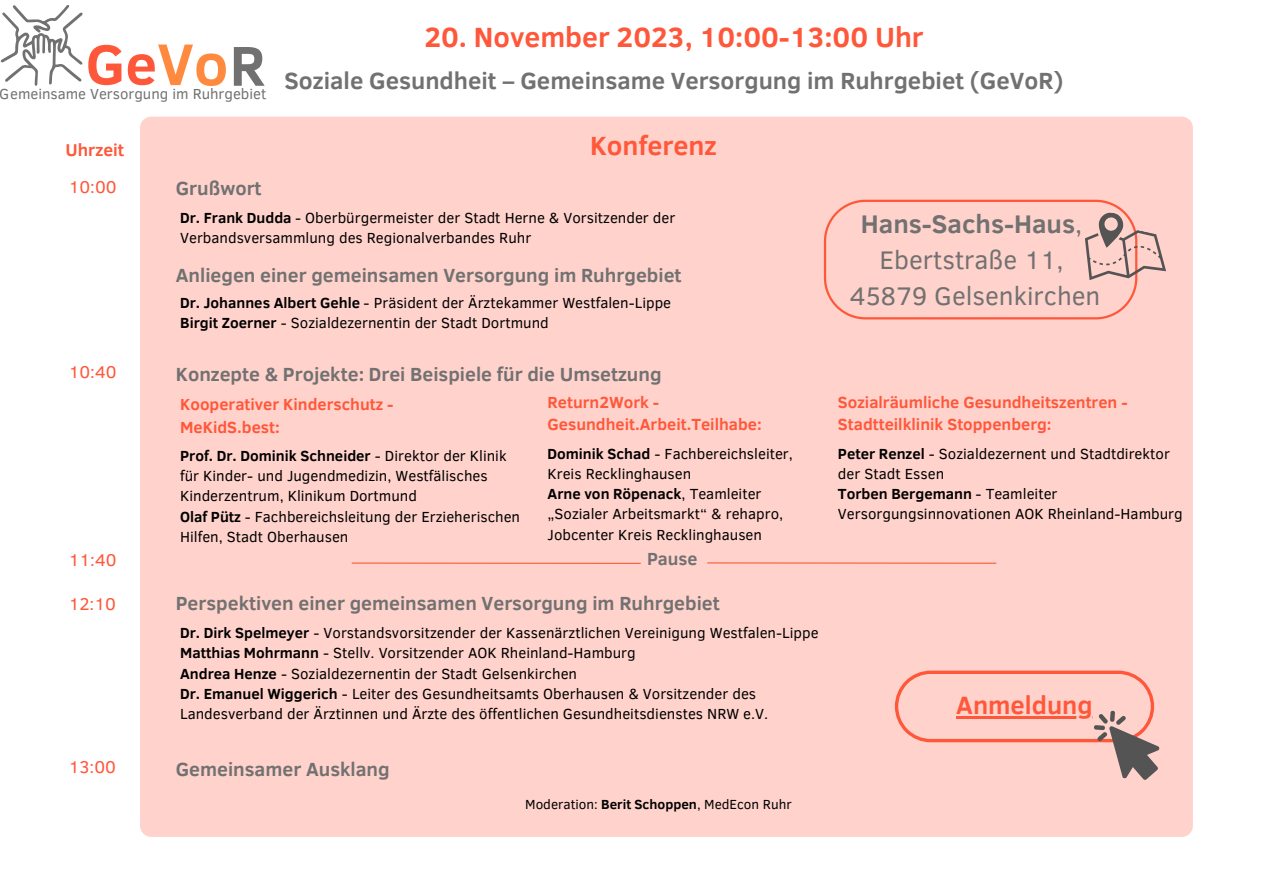
<style>
.page{position:relative;width:1263px;height:894px;background:#fff}
.page>*{position:absolute;margin:0;border:0;box-sizing:border-box;transform-origin:0 0}
.t1{font:700 57.3px "Clear Sans";color:#ff573a}
.t2{font:700 28.5px "Clear Sans";color:#ff573a}
.t3{font:700 27px "Clear Sans";color:#ff573a}
.t4{font:26.1px "Clear Sans";color:#727171}
.t5{font:700 26.1px "Clear Sans";color:#727171}
.t6{font:700 25.65px "Clear Sans";color:#ff573a}
.t7{font:700 24px "Clear Sans";color:#727171}
.t8{font:700 19.5px "Clear Sans";color:#727171}
.t9{font:700 18px "Clear Sans";color:#727171}
.t10{font:17.55px "Clear Sans";color:#ff573a}
.t11{font:700 17.55px "Clear Sans";color:#ff573a}
.t12{font:700 16.5px/22.5px "Clear Sans";color:#ff573a}
.t13{font:15px/20.2px "Clear Sans";color:#000}
.t14{font:14.85px "Clear Sans";color:#727171}
.t15{font:13.5px "Clear Sans";color:#000}
.s1{font-size:60px;color:#ff8a3f}
.s2{color:#727171}
.s3{font-weight:700}
.s4{font-weight:400}
</style>
<div class="page">
<svg style="left:1px;top:5px;width:81px;height:80px"></svg>
<div style="left:140px;top:117px;width:1053px;height:719px;background:#ffd3cc;border-radius:11px"></div>
<hr style="left:707px;top:562px;width:289px;height:1px;background:#ff573a">
<hr style="left:352px;top:562px;width:289px;height:1px;background:#ff573a">
<svg style="left:824px;top:200px;width:342px;height:119px"></svg>
<svg style="left:895px;top:670px;width:265px;height:110px"></svg>
<p class="t1" style="left:86px;top:23px;width:181px">Ge<span class="s1">Vo</span><span class="s2">R</span></p>
<p class="t14" style="left:0;top:83px;width:268px">Gemeinsame Versorgung im Ruhrgebiet</p>
<p class="t11" style="left:66px;top:137px;width:60px">Uhrzeit</p>
<p class="t10" style="left:69px;top:174px;width:49px">10:00</p>
<p class="t8" style="left:176px;top:174px;width:87px">Grußwort</p>
<p class="t2" style="left:424px;top:16px;width:501px">20. November 2023, 10:00-13:00 Uhr</p>
<p class="t7" style="left:285px;top:63px;width:780px">Soziale Gesundheit – Gemeinsame Versorgung im Ruhrgebiet (GeVoR)</p>
<p class="t3" style="left:590px;top:125px;width:128px">Konferenz</p>
<p class="t13" style="left:180px;top:206px;width:497px"><span class="s3">Dr. Frank Dudda</span> - Oberbürgermeister der Stadt Herne &amp; Vorsitzender der<br>Verbandsversammlung des Regionalverbandes Ruhr</p>
<p class="t8" style="left:176px;top:261px;width:507px">Anliegen einer gemeinsamen Versorgung im Ruhrgebiet</p>
<p class="t13" style="left:180px;top:292px;width:492px"><span class="s3">Dr. Johannes Albert Gehle</span> - Präsident der Ärztekammer Westfalen-Lippe</p>
<p class="t13" style="left:180px;top:312px;width:370px"><span class="s3">Birgit Zoerner</span> - Sozialdezernentin der Stadt Dortmund</p>
<p class="t5" style="left:861px;top:204px;width:223px">Hans-Sachs-Haus<span class="s4">,</span></p>
<p class="t4" style="left:879px;top:240px;width:186px">Ebertstraße 11,</p>
<p class="t4" style="left:850px;top:276px;width:252px">45879 Gelsenkirchen</p>
<p class="t10" style="left:69px;top:359px;width:49px">10:40</p>
<p class="t8" style="left:176px;top:360px;width:487px">Konzepte &amp; Projekte: Drei Beispiele für die Umsetzung</p>
<p class="t12" style="left:180px;top:392px;width:215px">Kooperativer Kinderschutz -</p>
<p class="t12" style="left:180px;top:414px;width:101px">MeKidS.best:</p>
<p class="t13" style="left:180px;top:444px;width:328px"><span class="s3">Prof. Dr. Dominik Schneider</span> - Direktor der Klinik für Kinder- und Jugendmedizin, Westfälisches<br>Kinderzentrum, Klinikum Dortmund</p>
<p class="t13" style="left:180px;top:505px;width:341px"><span class="s3">Olaf Pütz</span> - Fachbereichsleitung der Erzieherischen<br>Hilfen, Stadt Oberhausen</p>
<p class="t12" style="left:547px;top:390px;width:216px">Return2Work -<br>Gesundheit.Arbeit.Teilhabe:</p>
<p class="t13" style="left:547px;top:442px;width:247px"><span class="s3">Dominik Schad</span> - Fachbereichsleiter,<br>Kreis Recklinghausen</p>
<p class="t13" style="left:547px;top:483px;width:237px"><span class="s3">Arne von Röpenack</span>, Teamleiter „Sozialer Arbeitsmarkt“ &amp; rehapro,<br>Jobcenter Kreis Recklinghausen</p>
<p class="t12" style="left:838px;top:390px;width:291px">Sozialräumliche Gesundheitszentren -</p>
<p class="t12" style="left:838px;top:412px;width:215px">Stadtteilklinik Stoppenberg:</p>
<p class="t13" style="left:838px;top:442px;width:333px"><span class="s3">Peter Renzel</span> - Sozialdezernent und Stadtdirektor der Stadt Essen</p>
<p class="t13" style="left:838px;top:483px;width:346px"><span class="s3">Torben Bergemann</span> - Teamleiter<br>Versorgungsinnovationen AOK Rheinland-Hamburg</p>
<p class="t10" style="left:69px;top:546px;width:49px">11:40</p>
<p class="t10" style="left:69px;top:591px;width:49px">12:10</p>
<p class="t9" style="left:647px;top:546px;width:52px">Pause</p>
<p class="t8" style="left:176px;top:589px;width:545px">Perspektiven einer gemeinsamen Versorgung im Ruhrgebiet</p>
<p class="t13" style="left:180px;top:622px;width:640px"><span class="s3">Dr. Dirk Spelmeyer</span> - Vorstandsvorsitzender der Kassenärztlichen Vereinigung Westfalen-Lippe</p>
<p class="t13" style="left:180px;top:642px;width:457px"><span class="s3">Matthias Mohrmann</span> - Stellv. Vorsitzender AOK Rheinland-Hamburg</p>
<p class="t13" style="left:180px;top:662px;width:398px"><span class="s3">Andrea Henze</span> - Sozialdezernentin der Stadt Gelsenkirchen</p>
<p class="t13" style="left:180px;top:682px;width:590px"><span class="s3">Dr. Emanuel Wiggerich</span> - Leiter des Gesundheitsamts Oberhausen &amp; Vorsitzender des<br>Landesverband der Ärztinnen und Ärzte des öffentlichen Gesundheitsdienstes NRW e.V.</p>
<p class="t6" style="left:956px;top:686px;width:138px">Anmeldung</p>
<p class="t10" style="left:69px;top:754px;width:49px">13:00</p>
<p class="t8" style="left:176px;top:755px;width:215px">Gemeinsamer Ausklang</p>
<p class="t15" style="left:525px;top:793px;width:268px">Moderation: <span class="s3">Berit Schoppen</span>, MedEcon Ruhr</p>
</div>
